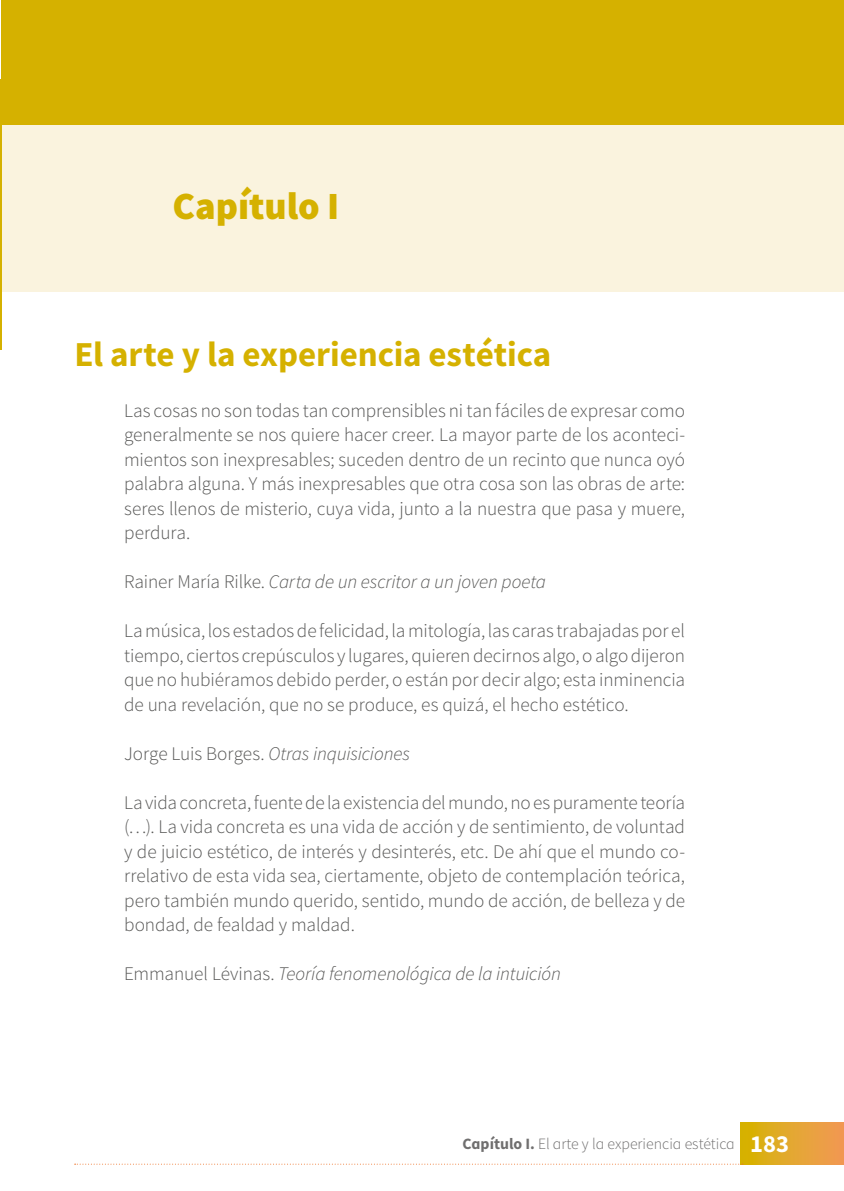
<style>
.page{position:relative;width:844px;height:1191px;background:#fff}
.page>*{position:absolute;margin:0;border:0;box-sizing:border-box;transform-origin:0 0}
.t1{font:900 38.5px "Source Sans Pro";letter-spacing:-.005em;color:#d5b100}
.t2{font:700 35px "Source Sans Pro";letter-spacing:-.005em;color:#d5b100}
.t3{font:300 19.25px/24.5px "Source Sans Pro";letter-spacing:-.005em;color:#575756;text-align:justify}
.t4{font:italic 300 19.25px "Source Sans Pro";letter-spacing:-.01em;color:#575756}
.t5{font:300 15.75px "Source Sans Pro";color:#706f6f}
.s1{font-style:normal}
.s2{font-weight:700}
.s3{font-weight:700;font-size:24.5px;color:#fff}
</style>
<div class="page">
<div style="left:740px;top:1122px;width:103px;height:42px;background:linear-gradient(to right,#d5b400,#f29a59)"></div>
<svg style="left:75px;top:1163px;width:667px;height:1px"></svg>
<div style="left:1px;top:0;width:842px;height:125px;background:#d5b100"></div>
<div style="left:1px;top:125px;width:842px;height:167px;background:#faf3de"></div>
<hr style="left:0;top:79px;width:2px;height:271px;background:#d5b100">
<h1 class="t1" style="left:172px;top:180px;width:168px">Capítulo I</h1>
<h2 class="t2" style="left:74px;top:331px;width:478px">El arte y la experiencia estética</h2>
<p class="t3" style="left:124px;top:398px;width:562px">Las cosas no son todas tan comprensibles ni tan fáciles de expresar como generalmente se nos quiere hacer creer. La mayor parte de los aconteci&shy;mientos son inexpresables; suceden dentro de un recinto que nunca oyó palabra alguna. Y más inexpresables que otra cosa son las obras de arte: seres llenos de misterio, cuya vida, junto a la nuestra que pasa y muere, perdura.</p>
<p class="t4" style="left:124px;top:570px;width:423px"><span class="s1">Rainer María Rilke.</span> Carta de un escritor a un joven poeta</p>
<p class="t3" style="left:124px;top:618px;width:562px">La música, los estados de felicidad, la mitología, las caras trabajadas por el tiempo, ciertos crepúsculos y lugares, quieren decirnos algo, o algo dijeron que no hubiéramos debido perder, o están por decir algo; esta inminencia de una revelación, que no se produce, es quizá, el hecho estético.</p>
<p class="t4" style="left:124px;top:741px;width:287px"><span class="s1">Jorge Luis Borges.</span> Otras inquisiciones</p>
<p class="t3" style="left:124px;top:790px;width:562px">La vida concreta, fuente de la existencia del mundo, no es puramente teoría (…). La vida concreta es una vida de acción y de sentimiento, de voluntad y de juicio estético, de interés y desinterés, etc. De ahí que el mundo co&shy;rrelativo de esta vida sea, ciertamente, objeto de contemplación teórica, pero también mundo querido, sentido, mundo de acción, de belleza y de bondad, de fealdad y maldad.</p>
<p class="t4" style="left:124px;top:962px;width:438px"><span class="s1">Emmanuel Lévinas.</span> Teoría fenomenológica de la intuición</p>
<p class="t5" style="left:462px;top:1134px;width:328px"><span class="s2">Capítulo I.</span> El arte y la experiencia estética <span class="s3">183</span></p>
</div>
